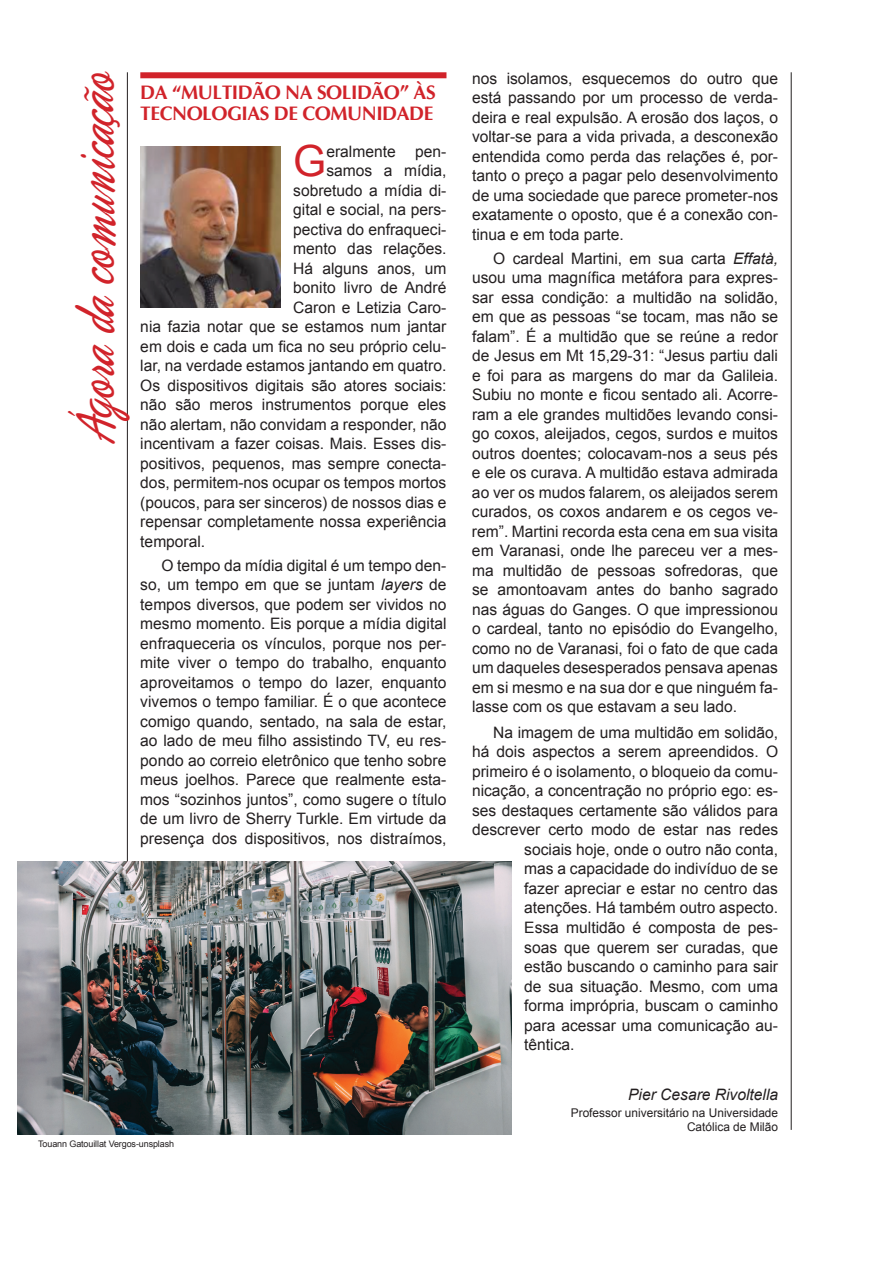
<style>
.page{position:relative;width:893px;height:1263px;background:#fff}
.page>*{position:absolute;margin:0;border:0;box-sizing:border-box;transform-origin:0 0}
.t1{font:57px "Phoenix Script FLF";color:#d1232a;scale:.7 1}
.t2{font:43.05px "Arial";color:#d1232a}
.t3{font:700 19.5px/21px "Optima";letter-spacing:-.025em;color:#d1232a}
.t4{font:15.75px/19.5px "Arial";color:#231f20;text-align:justify}
.t5{font:italic 15.75px "Arial";color:#231f20}
.t6{font:12px/13.5px "Arial";color:#231f20;text-align:right}
.t7{font:9px "Arial";letter-spacing:-.015em;color:#231f20}
.s1{font-style:italic}
</style>
<div class="page">
<hr style="left:127px;top:72px;width:1px;height:1009px;background:#231f20">
<img style="left:17px;top:861px;width:494px;height:273px">
<hr style="left:791px;top:72px;width:1px;height:1058px;background:#231f20">
<div style="left:140px;top:72px;width:306px;height:6px;background:#d1232a"></div>
<img style="left:140px;top:147px;width:140px;height:160px">
<h1 class="t1" style="left:66px;top:445px;width:535px;rotate:-90deg">Ágora da comunicação</h1>
<p class="t3" style="left:140px;top:82px;width:297px">DA “MULTIDÃO NA SOLIDÃO” ÀS<br>TECNOLOGIAS DE COMUNIDADE</p>
<h2 class="t2" style="left:293px;top:132px;width:35px">G</h2>
<p class="t4" style="left:326px;top:141px;width:122px">eralmente pen-</p>
<p class="t4" style="left:326px;top:161px;width:122px">samos a mídia,</p>
<p class="t4" style="left:293px;top:180px;width:155px">sobretudo a mídia di-</p>
<p class="t4" style="left:293px;top:200px;width:155px">gital e social, na pers-</p>
<p class="t4" style="left:293px;top:219px;width:155px">pectiva do enfraqueci-</p>
<p class="t4" style="left:293px;top:239px;width:155px">mento das relações.</p>
<p class="t4" style="left:293px;top:258px;width:155px">Há alguns anos, um</p>
<p class="t4" style="left:293px;top:278px;width:155px">bonito livro de André</p>
<p class="t4" style="left:293px;top:297px;width:155px">Caron e Letizia Caro-</p>
<p class="t4" style="left:140px;top:317px;width:308px">nia fazia notar que se estamos num jantar</p>
<p class="t4" style="left:140px;top:336px;width:308px">em dois e cada um fica no seu próprio celu-</p>
<p class="t4" style="left:140px;top:356px;width:308px">lar, na verdade estamos jantando em quatro.</p>
<p class="t4" style="left:140px;top:375px;width:308px">Os dispositivos digitais são atores sociais:</p>
<p class="t4" style="left:140px;top:395px;width:308px">não são meros instrumentos porque eles</p>
<p class="t4" style="left:140px;top:414px;width:308px">não alertam, não convidam a responder, não</p>
<p class="t4" style="left:140px;top:434px;width:308px">incentivam a fazer coisas. Mais. Esses dis-</p>
<p class="t4" style="left:140px;top:453px;width:308px">positivos, pequenos, mas sempre conecta-</p>
<p class="t4" style="left:140px;top:473px;width:308px">dos, permitem-nos ocupar os tempos mortos</p>
<p class="t4" style="left:140px;top:492px;width:308px">(poucos, para ser sinceros) de nossos dias e</p>
<p class="t4" style="left:140px;top:512px;width:308px">repensar completamente nossa experiência</p>
<p class="t4" style="left:140px;top:531px;width:66px">temporal.</p>
<p class="t4" style="left:140px;top:555px;width:308px;text-indent:21px">O tempo da mídia digital é um tempo den&shy;so, um tempo em que se juntam <span class="s1">layers</span> de tempos diversos, que podem ser vividos no mesmo momento. Eis porque a mídia digital enfraqueceria os vínculos, porque nos per&shy;mite viver o tempo do trabalho, enquanto aproveitamos o tempo do lazer, enquanto vivemos o tempo familiar. É o que acontece comigo quando, sentado, na sala de estar, ao lado de meu filho assistindo TV, eu res&shy;pondo ao correio eletrônico que tenho sobre meus joelhos. Parece que realmente esta&shy;mos “sozinhos juntos”, como sugere o título de um livro de Sherry Turkle. Em virtude da presença dos dispositivos, nos distraímos,</p>
<p class="t7" style="left:38px;top:1137px;width:137px">Touann Gatouillat Vergos-unsplash</p>
<p class="t4" style="left:472px;top:68px;width:308px">nos isolamos, esquecemos do outro que está passando por um processo de verda&shy;deira e real expulsão. A erosão dos laços, o voltar-se para a vida privada, a desconexão entendida como perda das relações é, por&shy;tanto o preço a pagar pelo desenvolvimento de uma sociedade que parece prometer-nos exatamente o oposto, que é a conexão con&shy;tinua e em toda parte.</p>
<p class="t4" style="left:472px;top:248px;width:308px;text-indent:21px">O cardeal Martini, em sua carta <span class="s1">Effatà, </span>usou uma magnífica metáfora para expres&shy;sar essa condição: a multidão na solidão, em que as pessoas “se tocam, mas não se falam”. É a multidão que se reúne a redor de Jesus em Mt 15,29-31: “Jesus partiu dali e foi para as margens do mar da Galileia.<br>Subiu no monte e ficou sentado ali. Acorre&shy;ram a ele grandes multidões levando consi&shy;go coxos, aleijados, cegos, surdos e muitos outros doentes; colocavam-nos a seus pés e ele os curava. A multidão estava admirada ao ver os mudos falarem, os aleijados serem curados, os coxos andarem e os cegos ve&shy;rem”. Martini recorda esta cena em sua visita em Varanasi, onde lhe pareceu ver a mes&shy;ma multidão de pessoas sofredoras, que se amontoavam antes do banho sagrado nas águas do Ganges. O que impressionou o cardeal, tanto no episódio do Evangelho, como no de Varanasi, foi o fato de que cada um daqueles desesperados pensava apenas em si mesmo e na sua dor e que ninguém fa&shy;lasse com os que estavam a seu lado.</p>
<p class="t4" style="left:493px;top:723px;width:286px">Na imagem de uma multidão em solidão,</p>
<p class="t4" style="left:472px;top:742px;width:308px">há dois aspectos a serem apreendidos. O</p>
<p class="t4" style="left:472px;top:762px;width:308px">primeiro é o isolamento, o bloqueio da comu-</p>
<p class="t4" style="left:472px;top:781px;width:308px">nicação, a concentração no próprio ego: es-</p>
<p class="t4" style="left:472px;top:800px;width:308px">ses destaques certamente são válidos para</p>
<p class="t4" style="left:472px;top:820px;width:308px">descrever certo modo de estar nas redes</p>
<p class="t4" style="left:524px;top:839px;width:255px">sociais hoje, onde o outro não conta,</p>
<p class="t4" style="left:524px;top:859px;width:255px">mas a capacidade do indivíduo de se</p>
<p class="t4" style="left:524px;top:878px;width:255px">fazer apreciar e estar no centro das</p>
<p class="t4" style="left:524px;top:898px;width:255px">atenções. Há também outro aspecto.</p>
<p class="t4" style="left:524px;top:917px;width:255px">Essa multidão é composta de pes-</p>
<p class="t4" style="left:524px;top:937px;width:255px">soas que querem ser curadas, que</p>
<p class="t4" style="left:524px;top:957px;width:255px">estão buscando o caminho para sair</p>
<p class="t4" style="left:524px;top:976px;width:255px">de sua situação. Mesmo, com uma</p>
<p class="t4" style="left:524px;top:995px;width:255px">forma imprópria, buscam o caminho</p>
<p class="t4" style="left:524px;top:1015px;width:255px">para acessar uma comunicação au-</p>
<p class="t4" style="left:524px;top:1034px;width:52px">têntica.</p>
<p class="t5" style="left:628px;top:1084px;width:151px">Pier Cesare Rivoltella</p>
<p class="t6" style="left:571px;top:1106px;width:209px">Professor universitário na Universidade<br>Católica de Milão</p>
</div>
